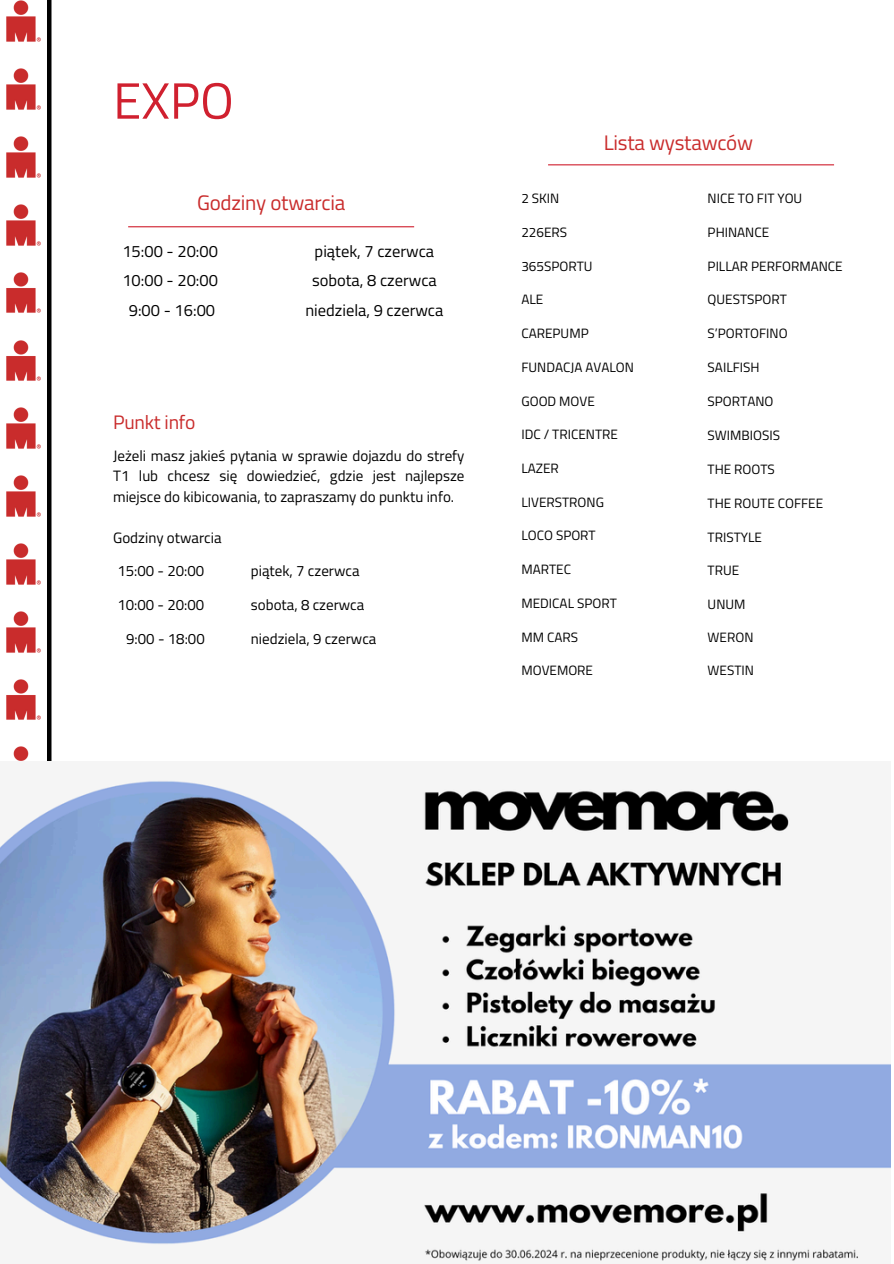
<style>
.page{position:relative;width:894px;height:1264px;background:#fff}
.page>*{position:absolute;margin:0;border:0;box-sizing:border-box;transform-origin:0 0}
.t1{font:51px "Titillium Web";color:#d0202f}
.t2{font:21px "Titillium Web";letter-spacing:-.01em;color:#c92c2c}
.t3{font:19.5px "Titillium Web";letter-spacing:-.01em;color:#c92c2c}
.t4{font:16.5px "Titillium Web";color:#000}
.t5{font:15px/20.2px "Titillium Web";color:#000;text-align:justify}
.t6{font:13.5px "Titillium Web";color:#000}
</style>
<div class="page">
<img style="left:6px;top:0;width:46px;height:43px">
<img style="left:6px;top:68px;width:46px;height:43px">
<img style="left:6px;top:136px;width:46px;height:42px">
<img style="left:6px;top:203px;width:46px;height:43px">
<img style="left:6px;top:271px;width:46px;height:43px">
<img style="left:6px;top:339px;width:46px;height:43px">
<img style="left:6px;top:407px;width:46px;height:42px">
<img style="left:6px;top:474px;width:46px;height:43px">
<img style="left:6px;top:542px;width:46px;height:43px">
<img style="left:6px;top:678px;width:46px;height:42px">
<img style="left:13px;top:746px;width:39px;height:15px">
<hr style="left:47px;top:0;width:4px;height:1263px;background:#000">
<hr style="left:128px;top:226px;width:286px;height:1px;background:#d0202f">
<hr style="left:548px;top:164px;width:285px;height:1px;background:#d0202f">
<img style="left:0;top:761px;width:890px;height:502px">
<img style="left:6px;top:610px;width:46px;height:43px">
<h4 class="t1" style="left:113px;top:61px;width:122px">EXPO</h4>
<h4 class="t2" style="left:197px;top:186px;width:149px">Godziny otwarcia</h4>
<p class="t4" style="left:122px;top:238px;width:97px">15:00 - 20:00</p>
<p class="t4" style="left:314px;top:238px;width:121px">piątek, 7 czerwca</p>
<p class="t4" style="left:122px;top:267px;width:97px">10:00 - 20:00</p>
<p class="t4" style="left:312px;top:267px;width:126px">sobota, 8 czerwca</p>
<p class="t4" style="left:129px;top:297px;width:88px">9:00 - 16:00</p>
<p class="t4" style="left:305px;top:297px;width:139px">niedziela, 9 czerwca</p>
<p class="t3" style="left:113px;top:406px;width:84px">Punkt info</p>
<h2 class="t5" style="left:113px;top:445px;width:353px">Jeżeli masz jakieś pytania w sprawie dojazdu do strefy T1 lub chcesz się dowiedzieć, gdzie jest najlepsze miejsce do kibicowania, to zapraszamy do punktu info.</h2>
<p class="t5" style="left:113px;top:527px;width:110px">Godziny otwarcia</p>
<p class="t5" style="left:117px;top:560px;width:88px">15:00 - 20:00</p>
<h4 class="t5" style="left:251px;top:560px;width:110px">piątek, 7 czerwca</h4>
<p class="t5" style="left:117px;top:594px;width:88px">10:00 - 20:00</p>
<p class="t5" style="left:251px;top:594px;width:115px">sobota, 8 czerwca</p>
<p class="t5" style="left:126px;top:628px;width:80px">9:00 - 18:00</p>
<p class="t5" style="left:251px;top:628px;width:127px">niedziela, 9 czerwca</p>
<p class="t2" style="left:603px;top:126px;width:151px">Lista wystawców</p>
<p class="t6" style="left:521px;top:188px;width:39px">2 SKIN</p>
<p class="t6" style="left:521px;top:221px;width:47px">226ERS</p>
<p class="t6" style="left:521px;top:255px;width:73px">365SPORTU</p>
<h4 class="t6" style="left:521px;top:289px;width:23px">ALE</h4>
<p class="t6" style="left:521px;top:323px;width:69px">CAREPUMP</p>
<p class="t6" style="left:521px;top:356px;width:114px">FUNDACJA AVALON</p>
<p class="t6" style="left:521px;top:390px;width:75px">GOOD MOVE</p>
<h4 class="t6" style="left:521px;top:423px;width:98px">IDC / TRICENTRE</h4>
<p class="t6" style="left:521px;top:457px;width:39px">LAZER</p>
<p class="t6" style="left:521px;top:491px;width:84px">LIVERSTRONG</p>
<p class="t6" style="left:521px;top:525px;width:76px">LOCO SPORT</p>
<p class="t6" style="left:521px;top:558px;width:51px">MARTEC</p>
<p class="t6" style="left:521px;top:592px;width:97px">MEDICAL SPORT</p>
<p class="t6" style="left:521px;top:626px;width:58px">MM CARS</p>
<h4 class="t6" style="left:521px;top:659px;width:73px">MOVEMORE</h4>
<p class="t6" style="left:707px;top:188px;width:96px">NICE TO FIT YOU</p>
<h4 class="t6" style="left:707px;top:221px;width:63px">PHINANCE</h4>
<p class="t6" style="left:707px;top:255px;width:137px">PILLAR PERFORMANCE</p>
<p class="t6" style="left:707px;top:289px;width:81px">QUESTSPORT</p>
<p class="t6" style="left:707px;top:323px;width:81px">S’PORTOFINO</p>
<p class="t6" style="left:707px;top:356px;width:54px">SAILFISH</p>
<h4 class="t6" style="left:707px;top:391px;width:67px">SPORTANO</h4>
<p class="t6" style="left:707px;top:425px;width:74px">SWIMBIOSIS</p>
<h4 class="t6" style="left:707px;top:458px;width:69px">THE ROOTS</h4>
<p class="t6" style="left:707px;top:492px;width:117px">THE ROUTE COFFEE</p>
<h4 class="t6" style="left:707px;top:526px;width:56px">TRISTYLE</h4>
<p class="t6" style="left:707px;top:560px;width:33px">TRUE</p>
<p class="t6" style="left:707px;top:593px;width:39px">UNUM</p>
<p class="t6" style="left:707px;top:626px;width:47px">WERON</p>
<p class="t6" style="left:707px;top:659px;width:48px">WESTIN</p>
</div>
